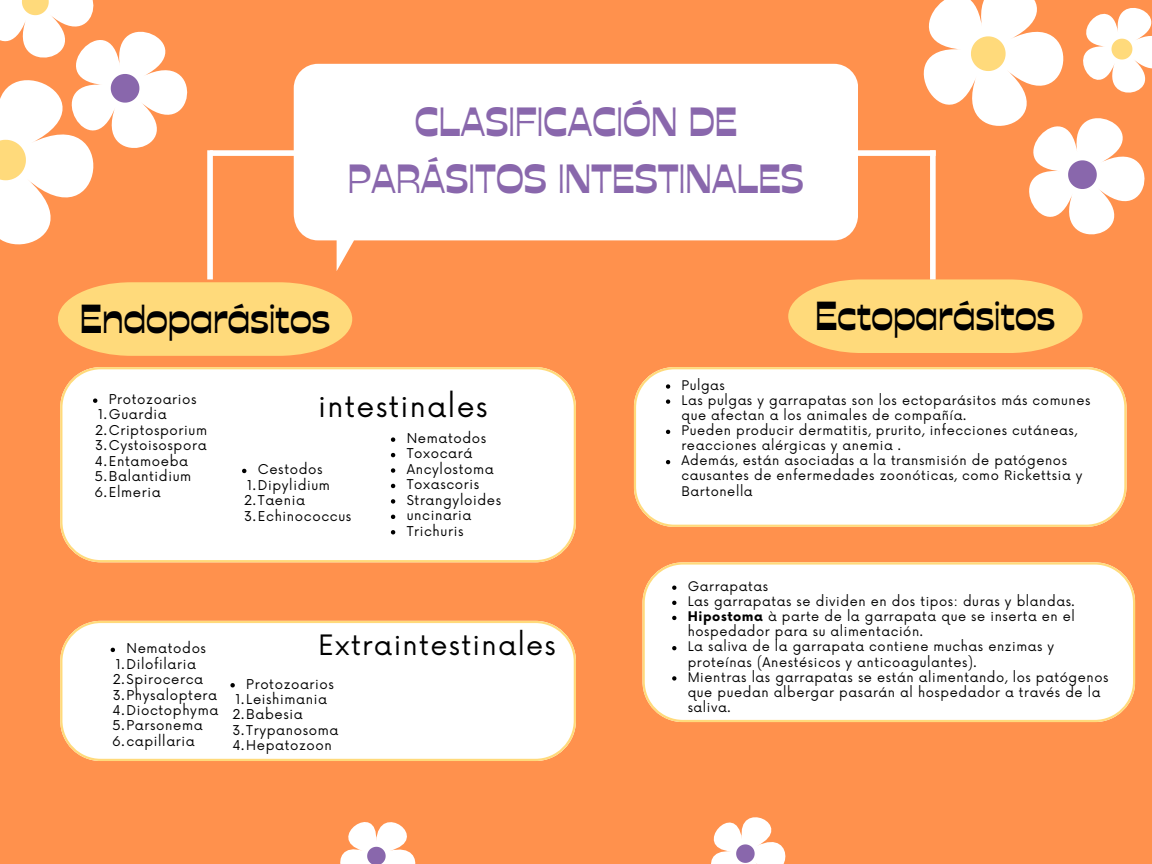
<style>
.page{position:relative;width:1152px;height:864px;background:#ff914d}
.page>*{position:absolute;margin:0;border:0;box-sizing:border-box;transform-origin:0 0}
.t1{font:40.8px/56.7px "Stadio Now Display";color:#8967ac;text-align:center}
.t2{font:40.5px "Stadio Now Display";color:#000}
.t3{font:28.65px "Now";letter-spacing:.045em;color:#000}
.t4{font:27.45px "Now";letter-spacing:.045em;color:#000}
.t5{font:13.2px "Now";letter-spacing:.045em;color:#000}
.t6{font:12.9px/15.1px "Now";letter-spacing:.045em;color:#000}
.s1{font-weight:700}
</style>
<div class="page">
<svg style="left:788px;top:279px;width:295px;height:74px;background:#ffd175"></svg>
<div style="left:643px;top:150px;width:293px;height:6px;background:#fff"></div>
<div style="left:930px;top:150px;width:6px;height:129px;background:#fff"></div>
<div style="left:60px;top:367px;width:515px;height:195px;background:#fff"></div>
<div style="left:634px;top:367px;width:493px;height:160px;background:#fff"></div>
<svg style="left:0;top:0;width:352px;height:356px"></svg>
<svg style="left:294px;top:64px;width:564px;height:207px;fill:#fff"></svg>
<svg style="left:711px;top:817px;width:75px;height:47px"></svg>
<svg style="left:883px;top:0;width:269px;height:259px"></svg>
<svg style="left:340px;top:822px;width:76px;height:42px"></svg>
<svg style="left:93px;top:398px;width:4px;height:5px"></svg>
<svg style="left:666px;top:384px;width:4px;height:5px"></svg>
<svg style="left:666px;top:399px;width:4px;height:5px"></svg>
<svg style="left:666px;top:430px;width:4px;height:4px"></svg>
<svg style="left:666px;top:460px;width:4px;height:4px"></svg>
<div style="left:60px;top:621px;width:515px;height:140px;background:#fff"></div>
<svg style="left:230px;top:683px;width:5px;height:4px"></svg>
<svg style="left:111px;top:648px;width:4px;height:4px"></svg>
<svg style="left:391px;top:437px;width:4px;height:5px"></svg>
<svg style="left:391px;top:453px;width:4px;height:4px"></svg>
<svg style="left:391px;top:468px;width:4px;height:5px"></svg>
<svg style="left:391px;top:484px;width:4px;height:4px"></svg>
<svg style="left:391px;top:499px;width:4px;height:5px"></svg>
<svg style="left:391px;top:515px;width:4px;height:4px"></svg>
<svg style="left:391px;top:530px;width:4px;height:4px"></svg>
<svg style="left:242px;top:469px;width:4px;height:4px"></svg>
<div style="left:643px;top:562px;width:492px;height:160px;background:#fff"></div>
<svg style="left:672px;top:586px;width:4px;height:4px"></svg>
<svg style="left:672px;top:601px;width:4px;height:4px"></svg>
<svg style="left:672px;top:616px;width:4px;height:4px"></svg>
<svg style="left:672px;top:646px;width:4px;height:4px"></svg>
<svg style="left:672px;top:676px;width:4px;height:5px"></svg>
<p class="t1" style="left:348px;top:93px;width:458px">CLASIFICACIÓN DE<br>PARÁSITOS INTESTINALES</p>
<h2 class="t2" style="left:80px;top:294px;width:252px">Endoparásitos</h2>
<h2 class="t2" style="left:815px;top:292px;width:242px">Ectoparásitos</h2>
<p class="t5" style="left:109px;top:392px;width:89px">Protozoarios</p>
<p class="t5" style="left:98px;top:407px;width:70px">1.Guardia</p>
<p class="t5" style="left:95px;top:423px;width:114px">2.Criptosporium</p>
<p class="t5" style="left:95px;top:438px;width:113px">3.Cystoisospora</p>
<h1 class="t5" style="left:95px;top:454px;width:95px">4.Entamoeba</h1>
<p class="t5" style="left:95px;top:469px;width:98px">5.Balantidium</p>
<p class="t5" style="left:94px;top:484px;width:68px">6.Elmeria</p>
<p class="t3" style="left:318px;top:390px;width:171px">intestinales</p>
<p class="t5" style="left:258px;top:462px;width:66px">Cestodos</p>
<p class="t5" style="left:247px;top:478px;width:84px">1.Dipylidium</p>
<p class="t5" style="left:244px;top:493px;width:62px">2.Taenia</p>
<p class="t5" style="left:244px;top:508px;width:109px">3.Echinococcus</p>
<p class="t5" style="left:407px;top:431px;width:81px">Nematodos</p>
<p class="t5" style="left:407px;top:446px;width:67px">Toxocará</p>
<p class="t5" style="left:407px;top:462px;width:88px">Ancylostoma</p>
<p class="t5" style="left:407px;top:477px;width:74px">Toxascoris</p>
<p class="t5" style="left:407px;top:493px;width:96px">Strangyloides</p>
<p class="t5" style="left:407px;top:508px;width:66px">uncinaria</p>
<p class="t5" style="left:407px;top:523px;width:58px">Trichuris</p>
<p class="t5" style="left:126px;top:641px;width:81px">Nematodos</p>
<p class="t4" style="left:318px;top:630px;width:239px">Extraintestinales</p>
<p class="t5" style="left:116px;top:656px;width:82px">1.Dilofilaria</p>
<p class="t5" style="left:113px;top:672px;width:92px">2.Spirocerca</p>
<p class="t5" style="left:113px;top:687px;width:106px">3.Physaloptera</p>
<p class="t5" style="left:113px;top:703px;width:107px">4.Dioctophyma</p>
<p class="t5" style="left:112px;top:718px;width:92px">5.Parsonema</p>
<p class="t5" style="left:112px;top:734px;width:84px">6.capillaria</p>
<p class="t5" style="left:246px;top:676px;width:89px">Protozoarios</p>
<p class="t5" style="left:236px;top:692px;width:93px">1.Leishimania</p>
<p class="t5" style="left:232px;top:707px;width:72px">2.Babesia</p>
<p class="t5" style="left:232px;top:723px;width:107px">3.Trypanosoma</p>
<p class="t5" style="left:232px;top:738px;width:101px">4.Hepatozoon</p>
<p class="t6" style="left:681px;top:378px;width:45px">Pulgas</p>
<p class="t6" style="left:681px;top:393px;width:411px">Las pulgas y garrapatas son los ectoparásitos más comunes que afectan a los animales de compañía.</p>
<p class="t6" style="left:681px;top:424px;width:397px">Pueden producir dermatitis, prurito, infecciones cutáneas, reacciones alérgicas y anemia .</p>
<p class="t6" style="left:681px;top:454px;width:403px">Además, están asociadas a la transmisión de patógenos causantes de enfermedades zoonóticas, como Rickettsia y<br>Bartonella</p>
<p class="t6" style="left:688px;top:579px;width:82px">Garrapatas</p>
<p class="t6" style="left:688px;top:594px;width:389px">Las garrapatas se dividen en dos tipos: duras y blandas.</p>
<p class="t6" style="left:688px;top:610px;width:389px"><span class="s1">Hipostoma</span> à parte de la garrapata que se inserta en el hospedador para su alimentación.</p>
<p class="t6" style="left:688px;top:640px;width:368px">La saliva de la garrapata contiene muchas enzimas y proteínas (Anestésicos y anticoagulantes).</p>
<p class="t6" style="left:688px;top:670px;width:422px">Mientras las garrapatas se están alimentando, los patógenos que puedan albergar pasarán al hospedador a través de la saliva.</p>
</div>
